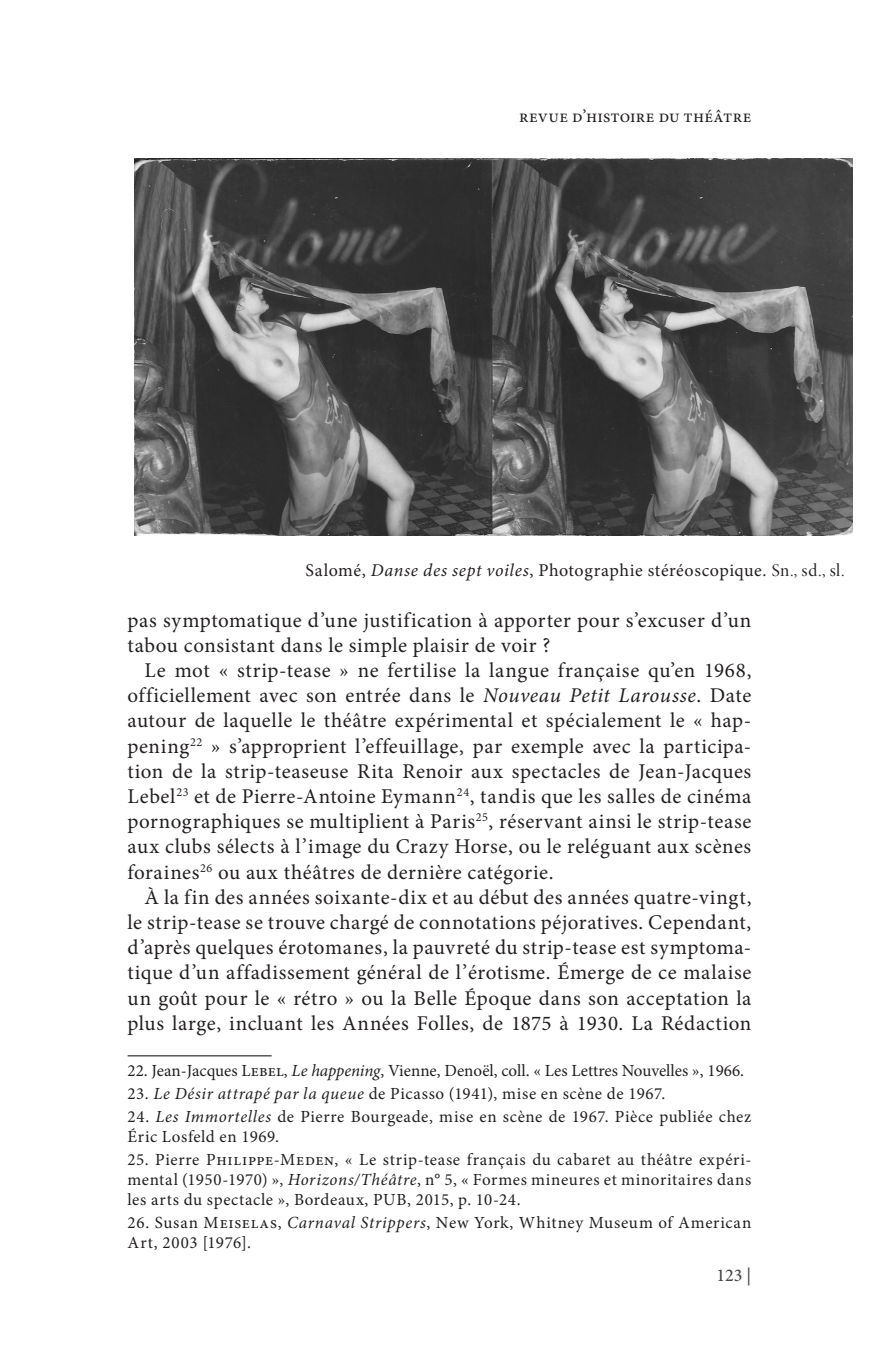
<style>
.page{position:relative;width:879px;height:1361px;background:#fff}
.page>*{position:absolute;margin:0;border:0;box-sizing:border-box;transform-origin:0 0}
._1_AVEC_ALINEA_parag{font:21px/25.2px "Minion Pro";letter-spacing:.025em;color:#231f20;text-align:justify}
._1_AVEC_ALINEA_parag-2{font:18px "Minion Pro";letter-spacing:.015em;color:#231f20}
.t1{font:500 18px "Minion Pro";color:#454647}
.paragraphe_notebasde{font:17px/20px "Minion Pro";letter-spacing:.03em;color:#231f20}
.paragraphe_notebasde-2{font:17px "Minion Pro";color:#231f20}
.s1{font-style:italic}
.s2{font-family:"Minion Pro Disp"}
</style>
<div class="page">
<hr style="left:128px;top:1055px;width:144px;height:1px;background:#57585a">
<img style="left:135px;top:158px;width:717px;height:377px">
<p class="_1_AVEC_ALINEA_parag-2" style="left:519px;top:104px;width:234px">revue d’histoire du théâtre</p>
<p class="_1_AVEC_ALINEA_parag-2" style="left:305px;top:558px;width:540px">Salomé, <span class="s1">Danse des sept voiles</span>, Photographie stéréoscopique. <span class="s2">Sn., sd., sl.</span></p>
<p class="_1_AVEC_ALINEA_parag" style="left:128px;top:607px;width:625px">pas symptomatique d’une justification à apporter pour s’excuser d’un tabou consistant dans le simple plaisir de voir ?</p>
<p class="_1_AVEC_ALINEA_parag" style="left:128px;top:658px;width:625px;text-indent:17px">Le mot « strip-tease » ne fertilise la langue française qu’en 1968, officiellement avec son entrée dans le <span class="s1">Nouveau Petit Larousse</span>. Date autour de laquelle le théâtre expérimental et spécialement le « hap&shy;pening<sup>22</sup> » s’approprient l’effeuillage, par exemple avec la participa&shy;tion de la strip-teaseuse Rita Renoir aux spectacles de Jean-Jacques Lebel<sup>23</sup> et de Pierre-Antoine Eymann<sup>24</sup>, tandis que les salles de cinéma pornographiques se multiplient à Paris<sup>25</sup>, réservant ainsi le strip-tease aux clubs sélects à l’image du Crazy Horse, ou le reléguant aux scènes foraines<sup>26</sup> ou aux théâtres de dernière catégorie.</p>
<p class="_1_AVEC_ALINEA_parag" style="left:128px;top:884px;width:625px;text-indent:17px">À la fin des années soixante-dix et au début des années quatre-vingt, le strip-tease se trouve chargé de connotations péjoratives. Cependant, d’après quelques érotomanes, la pauvreté du strip-tease est symptoma&shy;tique d’un affadissement général de l’érotisme. Émerge de ce malaise un goût pour le « rétro » ou la Belle Époque dans son acceptation la plus large, incluant les Années Folles, de 1875 à 1930. La Rédaction</p>
<p class="paragraphe_notebasde-2" style="left:128px;top:1059px;width:618px">22. Jean-Jacques Lebel, <span class="s1">Le happening</span>, Vienne, Denoël, coll. « Les Lettres Nouvelles », 1966.</p>
<p class="paragraphe_notebasde" style="left:128px;top:1083px;width:539px">23. <span class="s1">Le Désir attrapé par la queue</span> de Picasso (1941), mise en scène de 1967.</p>
<p class="paragraphe_notebasde" style="left:128px;top:1106px;width:625px">24. <span class="s1">Les Immortelles</span> de Pierre Bourgeade, mise en scène de 1967. Pièce publiée chez<br>Éric Losfeld en 1969.</p>
<p class="paragraphe_notebasde" style="left:128px;top:1149px;width:625px;text-align:justify">25. Pierre Philippe-Meden, « Le strip-tease français du cabaret au théâtre expéri&shy;mental (1950-1970) », <span class="s1">Horizons/Théâtre</span>, n° 5, « Formes mineures et minoritaires dans les arts du spectacle », Bordeaux, PUB, 2015, p. 10-24.</p>
<p class="paragraphe_notebasde" style="left:128px;top:1212px;width:625px">26. Susan Meiselas, <span class="s1">Carnaval Strippers</span>, New York, Whitney Museum of American<br>Art, 2003 [1976].</p>
<p class="t1" style="left:716px;top:1262px;width:36px">123 |</p>
</div>
